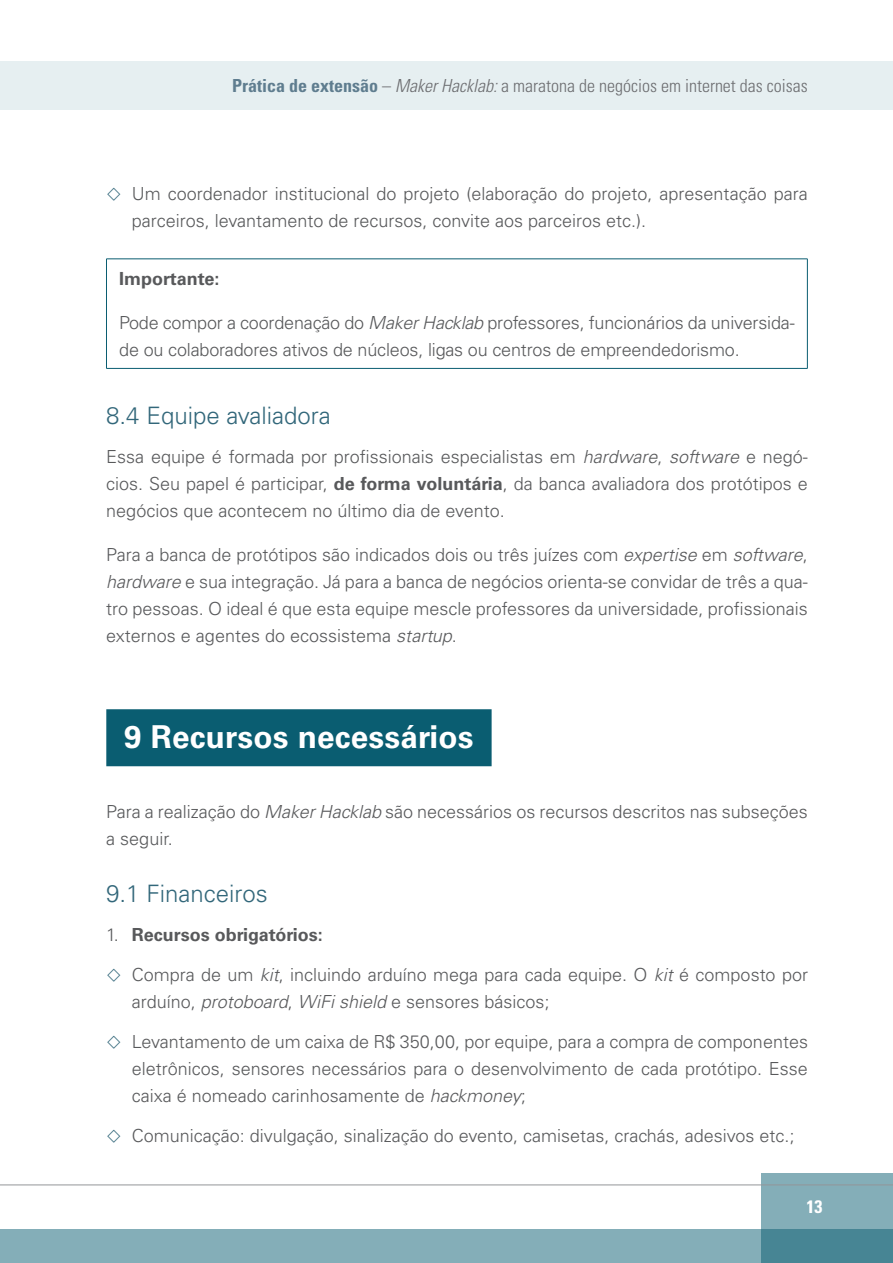
<style>
.page{position:relative;width:893px;height:1263px;background:#fff}
.page>*{position:absolute;margin:0;border:0;box-sizing:border-box;transform-origin:0 0}
.t1{font:700 31.5px "Univers LT Std";letter-spacing:.005em;color:#fff}
.t2{font:300 24px "Univers LT Std";color:#32677a}
.t3{font:300 18px/27px "Univers LT Std";color:#58595b}
.t4{font:300 condensed 18px "Univers LT Std";color:#6d6e71}
.t5{font:700 18px "Univers LT Std";color:#58595b}
.t6{font:700 condensed 18px "Univers LT Std";color:#fff}
.s1{font-weight:700;color:#5f7d8f}
.s2{font-style:italic}
.s3{font-weight:700}
.s4{font-weight:300}
</style>
<div class="page">
<div style="left:0;top:62px;width:893px;height:48px;background:#e6eff1"></div>
<div style="left:0;top:1229px;width:893px;height:34px;background:#84aeb8"></div>
<svg style="left:762px;top:1174px;width:131px;height:89px;background:#6c9da9"></svg>
<hr style="left:0;top:1185px;width:893px;height:1px;background:#939598">
<div style="left:106px;top:709px;width:386px;height:57px;background:#0a5d71"></div>
<hr style="left:106px;top:259px;width:701px;height:1px;background:#0a5d71">
<hr style="left:106px;top:259px;width:1px;height:109px;background:#0a5d71">
<hr style="left:807px;top:259px;width:1px;height:109px;background:#0a5d71">
<hr style="left:106px;top:368px;width:701px;height:1px;background:#0a5d71">
<p class="t4" style="left:232px;top:75px;width:577px"><span class="s1">Prática de extensão</span> – <span class="s2">Maker Hacklab:</span> a maratona de negócios em internet das coisas</p>
<p class="t3" style="left:132px;top:180px;width:678px">Um coordenador institucional do projeto (elaboração do projeto, apresentação para parceiros, levantamento de recursos, convite aos parceiros etc.).</p>
<p class="t5" style="left:119px;top:268px;width:102px">Importante:</p>
<p class="t3" style="left:119px;top:309px;width:677px">Pode compor a coordenação do <span class="s2">Maker Hacklab</span> professores, funcionários da universida&shy;de ou colaboradores ativos de núcleos, ligas ou centros de empreendedorismo.</p>
<h2 class="t2" style="left:106px;top:401px;width:226px">8.4 Equipe avaliadora</h2>
<p class="t3" style="left:106px;top:443px;width:703px;text-align:justify">Essa equipe é formada por profissionais especialistas em <span class="s2">hardware</span>, <span class="s2">software</span> e negó&shy;cios. Seu papel é participar, <span class="s3">de forma voluntária</span>, da banca avaliadora dos protótipos e negócios que acontecem no último dia de evento.</p>
<p class="t3" style="left:106px;top:541px;width:703px;text-align:justify">Para a banca de protótipos são indicados dois ou três juízes com <span class="s2">expertise</span> em <span class="s2">software</span>, <span class="s2">hardware</span> e sua integração. Já para a banca de negócios orienta-se convidar de três a qua&shy;tro pessoas. O ideal é que esta equipe mescle professores da universidade, profissionais externos e agentes do ecossistema <span class="s2">startup</span>.</p>
<h1 class="t1" style="left:124px;top:719px;width:351px">9 Recursos necessários</h1>
<p class="t3" style="left:106px;top:798px;width:703px">Para a realização do <span class="s2">Maker Hacklab</span> são necessários os recursos descritos nas subseções a seguir.</p>
<h2 class="t2" style="left:106px;top:878px;width:163px">9.1 Financeiros</h2>
<p class="t5" style="left:106px;top:924px;width:218px"><span class="s4">1.</span> Recursos obrigatórios:</p>
<p class="t3" style="left:132px;top:961px;width:678px">Compra de um <span class="s2">kit</span>, incluindo arduíno mega para cada equipe. O <span class="s2">kit</span> é composto por arduíno, <span class="s2">protoboard</span>, <span class="s2">WiFi shield</span> e sensores básicos;</p>
<p class="t3" style="left:132px;top:1028px;width:678px;text-align:justify">Levantamento de um caixa de R$ 350,00, por equipe, para a compra de componentes eletrônicos, sensores necessários para o desenvolvimento de cada protótipo. Esse caixa é nomeado carinhosamente de <span class="s2">hackmoney</span>;</p>
<p class="t3" style="left:132px;top:1122px;width:664px">Comunicação: divulgação, sinalização do evento, camisetas, crachás, adesivos etc.;</p>
<p class="t6" style="left:806px;top:1196px;width:17px">13</p>
</div>
